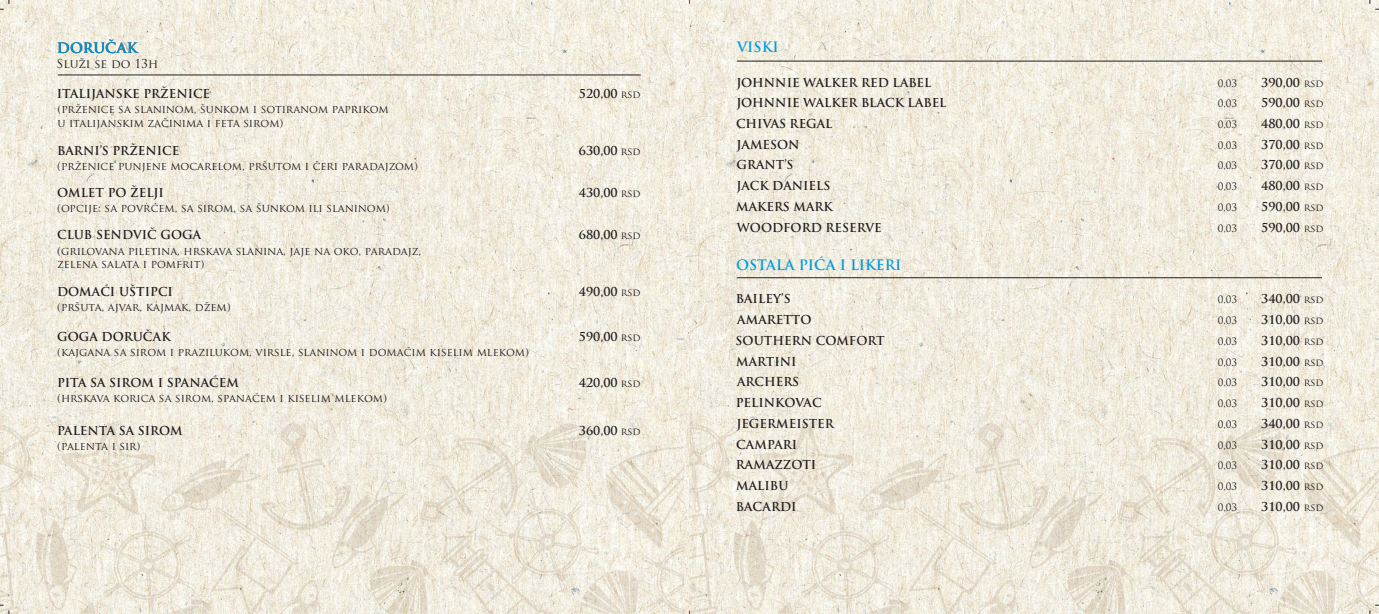
<style>
.page{position:relative;width:1379px;height:614px;background:#fff}
.page>*{position:absolute;margin:0;border:0;box-sizing:border-box;transform-origin:0 0}
.t1{font:700 14px "Trajan Pro";color:#009bdf}
.t2{font:700 12px/20.7px "Trajan Pro";color:#231f20}
.t3{font:12px "Trajan Pro";color:#231f20}
.t4{font:11px/13.8px "Trajan Pro";color:#231f20}
.t5{font:10px "Trajan Pro";color:#231f20}
.s1{font-weight:400;font-size:10px}
</style>
<div class="page">
<img style="left:0;top:1px;width:1379px;height:404px">
<hr style="left:58px;top:75px;width:582px;height:1px;background:#231f20">
<hr style="left:737px;top:61px;width:585px;height:1px;background:#231f20">
<hr style="left:737px;top:277px;width:585px;height:1px;background:#231f20">
<svg style="left:0;top:0;width:10px;height:10px"></svg>
<svg style="left:1369px;top:0;width:10px;height:10px"></svg>
<svg style="left:0;top:405px;width:1379px;height:209px;background:#ede8da"></svg>
<p class="t1" style="left:57px;top:42px;width:82px">DORUČAK</p>
<p class="t1" style="left:737px;top:42px;width:43px">VISKI</p>
<p class="t2" style="left:736px;top:73px;width:212px">JOHNNIE WALKER RED LABEL<br>JOHNNIE WALKER BLACK LABEL<br>CHIVAS REGAL<br>JAMESON<br>GRANT’S<br>JACK DANIELS<br>MAKERS MARK<br>WOODFORD RESERVE</p>
<p class="t1" style="left:736px;top:260px;width:167px">OSTALA PIĆA I LIKERI</p>
<p class="t2" style="left:735px;top:290px;width:150px">BAILEY’S<br>AMARETTO<br>SOUTHERN COMFORT<br>MARTINI<br>ARCHERS<br>PELINKOVAC<br>JEGERMEISTER<br>CAMPARI<br>RAMAZZOTI<br>MALIBU<br>BACARDI</p>
<p class="t3" style="left:57px;top:59px;width:103px">SLUŽI SE DO 13H</p>
<p class="t2" style="left:57px;top:84px;width:155px">ITALIJANSKE PRŽENICE</p>
<p class="t4" style="left:57px;top:103px;width:333px">(PRŽENICE SA SLANINOM, ŠUNKOM I SOTIRANOM PAPRIKOM<br>U ITALIJANSKIM ZAČINIMA I FETA SIROM)</p>
<p class="t2" style="left:57px;top:141px;width:124px">BARNI’S PRŽENICE</p>
<p class="t4" style="left:57px;top:160px;width:362px">(PRŽENICE PUNJENE MOCARELOM, PRŠUTOM I ČERI PARADAJZOM)</p>
<p class="t2" style="left:57px;top:184px;width:108px">OMLET PO ŽELJI</p>
<p class="t4" style="left:57px;top:202px;width:334px">(OPCIJE: SA POVRĆEM, SA SIROM, SA ŠUNKOM ILI SLANINOM)</p>
<p class="t2" style="left:57px;top:226px;width:146px">CLUB SENDVIČ GOGA</p>
<p class="t4" style="left:57px;top:245px;width:366px">(GRILOVANA PILETINA, HRSKAVA SLANINA, JAJE NA OKO, PARADAJZ,<br>ZELENA SALATA I POMFRIT)</p>
<p class="t2" style="left:57px;top:282px;width:117px">DOMAĆI UŠTIPCI</p>
<p class="t4" style="left:57px;top:301px;width:175px">(PRŠUTA, AJVAR, KAJMAK, DŽEM)</p>
<p class="t2" style="left:57px;top:327px;width:115px">GOGA DORUČAK</p>
<p class="t4" style="left:57px;top:346px;width:473px">(KAJGANA SA SIROM I PRAZILUKOM, VIRSLE, SLANINOM I DOMAĆIM KISELIM MLEKOM)</p>
<p class="t2" style="left:57px;top:373px;width:183px">PITA SA SIROM I SPANAĆEM</p>
<p class="t4" style="left:57px;top:392px;width:331px">(HRSKAVA KORICA SA SIROM, SPANAĆEM I KISELIM MLEKOM)</p>
<p class="t2" style="left:579px;top:84px;width:63px">520,00 <span class="s1">RSD</span></p>
<p class="t2" style="left:579px;top:141px;width:63px">630,00 <span class="s1">RSD</span></p>
<p class="t2" style="left:579px;top:184px;width:63px">430,00 <span class="s1">RSD</span></p>
<p class="t2" style="left:579px;top:226px;width:63px">680,00 <span class="s1">RSD</span></p>
<p class="t2" style="left:579px;top:282px;width:63px">490,00 <span class="s1">RSD</span></p>
<p class="t2" style="left:579px;top:327px;width:63px">590,00 <span class="s1">RSD</span></p>
<p class="t2" style="left:579px;top:373px;width:63px">420,00 <span class="s1">RSD</span></p>
<p class="t2" style="left:57px;top:421px;width:127px">PALENTA SA SIROM</p>
<p class="t4" style="left:57px;top:440px;width:85px">(PALENTA I SIR)</p>
<p class="t2" style="left:579px;top:421px;width:63px">360,00 <span class="s1">RSD</span></p>
<p class="t5" style="left:1217px;top:79px;width:21px">0,03</p>
<p class="t2" style="left:1261px;top:73px;width:64px">390,00 <span class="s1">RSD</span></p>
<p class="t5" style="left:1217px;top:100px;width:21px">0,03</p>
<p class="t2" style="left:1261px;top:94px;width:64px">590,00 <span class="s1">RSD</span></p>
<p class="t5" style="left:1217px;top:120px;width:21px">0,03</p>
<p class="t2" style="left:1261px;top:114px;width:64px">480,00 <span class="s1">RSD</span></p>
<p class="t5" style="left:1217px;top:141px;width:21px">0,03</p>
<p class="t2" style="left:1261px;top:135px;width:64px">370,00 <span class="s1">RSD</span></p>
<p class="t5" style="left:1217px;top:162px;width:21px">0,03</p>
<p class="t2" style="left:1261px;top:156px;width:64px">370,00 <span class="s1">RSD</span></p>
<p class="t5" style="left:1217px;top:182px;width:21px">0,03</p>
<p class="t2" style="left:1261px;top:177px;width:64px">480,00 <span class="s1">RSD</span></p>
<p class="t5" style="left:1217px;top:203px;width:21px">0,03</p>
<p class="t2" style="left:1261px;top:197px;width:64px">590,00 <span class="s1">RSD</span></p>
<p class="t5" style="left:1217px;top:224px;width:21px">0,03</p>
<p class="t2" style="left:1261px;top:218px;width:64px">590,00 <span class="s1">RSD</span></p>
<p class="t5" style="left:1217px;top:295px;width:21px">0,03</p>
<p class="t2" style="left:1261px;top:290px;width:64px">340,00 <span class="s1">RSD</span></p>
<p class="t5" style="left:1217px;top:316px;width:21px">0,03</p>
<p class="t2" style="left:1261px;top:310px;width:64px">310,00 <span class="s1">RSD</span></p>
<p class="t5" style="left:1217px;top:337px;width:21px">0,03</p>
<p class="t2" style="left:1261px;top:331px;width:64px">310,00 <span class="s1">RSD</span></p>
<p class="t5" style="left:1217px;top:358px;width:21px">0,03</p>
<p class="t2" style="left:1261px;top:352px;width:64px">310,00 <span class="s1">RSD</span></p>
<p class="t5" style="left:1217px;top:378px;width:21px">0,03</p>
<p class="t2" style="left:1261px;top:372px;width:64px">310,00 <span class="s1">RSD</span></p>
<p class="t5" style="left:1217px;top:399px;width:21px">0,03</p>
<p class="t2" style="left:1261px;top:393px;width:64px">310,00 <span class="s1">RSD</span></p>
<p class="t5" style="left:1217px;top:420px;width:21px">0,03</p>
<p class="t2" style="left:1261px;top:414px;width:64px">340,00 <span class="s1">RSD</span></p>
<p class="t5" style="left:1217px;top:440px;width:21px">0,03</p>
<p class="t2" style="left:1261px;top:435px;width:64px">310,00 <span class="s1">RSD</span></p>
<p class="t5" style="left:1217px;top:461px;width:21px">0,03</p>
<p class="t2" style="left:1261px;top:455px;width:64px">310,00 <span class="s1">RSD</span></p>
<p class="t5" style="left:1217px;top:482px;width:21px">0,03</p>
<p class="t2" style="left:1261px;top:476px;width:64px">310,00 <span class="s1">RSD</span></p>
<p class="t5" style="left:1217px;top:503px;width:21px">0,03</p>
<p class="t2" style="left:1261px;top:497px;width:64px">310,00 <span class="s1">RSD</span></p>
</div>
